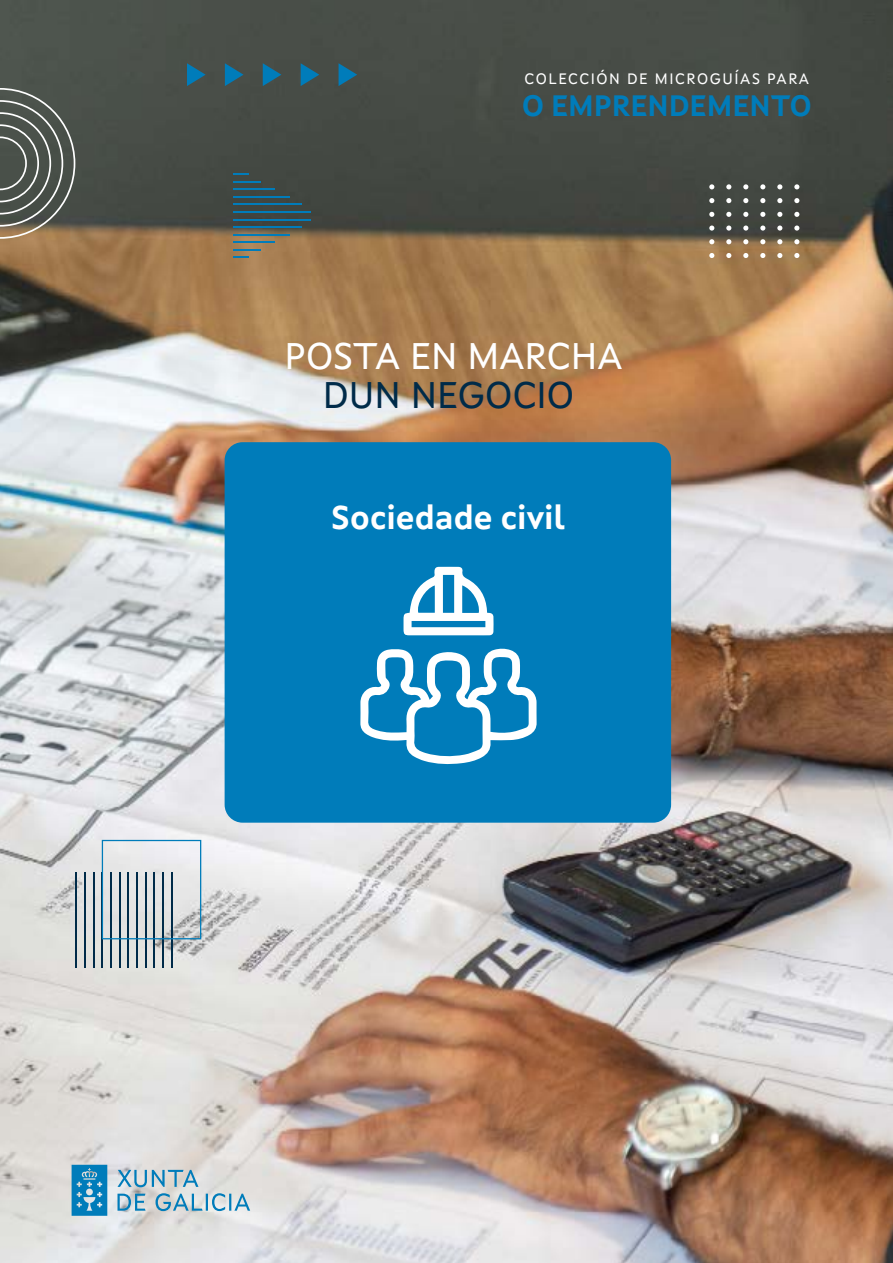
<style>
.page{position:relative;width:893px;height:1263px;background:#fff}
.page>*{position:absolute;margin:0;border:0;box-sizing:border-box;transform-origin:0 0}
.t1{font:37.5px "Xunta Sans";color:#fff}
.t2{font:37.5px "Xunta Sans";color:#002b49}
.t3{font:700 33px "Xunta Sans";color:#fff}
.t4{font:700 29.55px "Xunta Sans";color:#007cba}
.t5{font:15.3px "Xunta Sans";letter-spacing:.1em;color:#fff}
</style>
<div class="page">
<img style="left:0;top:0;width:893px;height:1263px">
<svg style="left:709px;top:253px;width:5px;height:5px"></svg>
<svg style="left:726px;top:253px;width:5px;height:5px"></svg>
<svg style="left:743px;top:253px;width:5px;height:5px"></svg>
<svg style="left:760px;top:253px;width:5px;height:5px"></svg>
<svg style="left:777px;top:253px;width:5px;height:5px"></svg>
<svg style="left:794px;top:253px;width:5px;height:5px"></svg>
<svg style="left:709px;top:239px;width:5px;height:5px"></svg>
<svg style="left:726px;top:239px;width:5px;height:5px"></svg>
<svg style="left:743px;top:239px;width:5px;height:5px"></svg>
<svg style="left:760px;top:239px;width:5px;height:5px"></svg>
<svg style="left:777px;top:239px;width:5px;height:5px"></svg>
<svg style="left:794px;top:239px;width:5px;height:5px"></svg>
<svg style="left:709px;top:225px;width:5px;height:6px"></svg>
<svg style="left:726px;top:225px;width:5px;height:6px"></svg>
<svg style="left:743px;top:225px;width:5px;height:6px"></svg>
<svg style="left:760px;top:225px;width:5px;height:6px"></svg>
<svg style="left:777px;top:225px;width:5px;height:6px"></svg>
<svg style="left:794px;top:225px;width:5px;height:6px"></svg>
<svg style="left:709px;top:212px;width:5px;height:5px"></svg>
<svg style="left:726px;top:212px;width:5px;height:5px"></svg>
<svg style="left:743px;top:212px;width:5px;height:5px"></svg>
<svg style="left:760px;top:212px;width:5px;height:5px"></svg>
<svg style="left:777px;top:212px;width:5px;height:5px"></svg>
<svg style="left:794px;top:212px;width:5px;height:5px"></svg>
<svg style="left:709px;top:198px;width:5px;height:5px"></svg>
<svg style="left:726px;top:198px;width:5px;height:5px"></svg>
<svg style="left:743px;top:198px;width:5px;height:5px"></svg>
<svg style="left:760px;top:198px;width:5px;height:5px"></svg>
<svg style="left:777px;top:198px;width:5px;height:5px"></svg>
<svg style="left:794px;top:198px;width:5px;height:5px"></svg>
<svg style="left:709px;top:184px;width:5px;height:5px"></svg>
<svg style="left:726px;top:184px;width:5px;height:5px"></svg>
<svg style="left:743px;top:184px;width:5px;height:5px"></svg>
<svg style="left:760px;top:184px;width:5px;height:5px"></svg>
<svg style="left:777px;top:184px;width:5px;height:5px"></svg>
<svg style="left:794px;top:184px;width:5px;height:5px"></svg>
<svg style="left:187px;top:63px;width:19px;height:23px"></svg>
<svg style="left:225px;top:63px;width:19px;height:23px"></svg>
<svg style="left:263px;top:63px;width:18px;height:23px"></svg>
<svg style="left:301px;top:63px;width:18px;height:23px"></svg>
<svg style="left:339px;top:63px;width:18px;height:23px"></svg>
<svg style="left:233px;top:174px;width:15px;height:1px"></svg>
<svg style="left:233px;top:181px;width:28px;height:1px"></svg>
<hr style="left:233px;top:189px;width:42px;height:1px;background:#007cba">
<hr style="left:233px;top:196px;width:56px;height:2px;background:#007cba">
<hr style="left:233px;top:204px;width:68px;height:1px;background:#007cba">
<hr style="left:233px;top:211px;width:78px;height:2px;background:#007cba">
<hr style="left:233px;top:219px;width:78px;height:1px;background:#007cba">
<hr style="left:233px;top:226px;width:68px;height:2px;background:#007cba">
<hr style="left:233px;top:234px;width:56px;height:1px;background:#007cba">
<hr style="left:233px;top:242px;width:42px;height:1px;background:#007cba">
<svg style="left:233px;top:249px;width:28px;height:1px"></svg>
<svg style="left:233px;top:257px;width:15px;height:1px"></svg>
<svg style="left:0;top:88px;width:75px;height:151px"></svg>
<hr style="left:171px;top:873px;width:1px;height:95px;background:#002b49">
<hr style="left:162px;top:873px;width:2px;height:95px;background:#002b49">
<hr style="left:154px;top:873px;width:1px;height:95px;background:#002b49">
<hr style="left:145px;top:873px;width:1px;height:95px;background:#002b49">
<hr style="left:136px;top:873px;width:2px;height:95px;background:#002b49">
<hr style="left:128px;top:873px;width:1px;height:95px;background:#002b49">
<hr style="left:119px;top:873px;width:1px;height:95px;background:#002b49">
<hr style="left:110px;top:873px;width:2px;height:95px;background:#002b49">
<hr style="left:102px;top:873px;width:1px;height:95px;background:#002b49">
<hr style="left:93px;top:873px;width:1px;height:95px;background:#002b49">
<hr style="left:84px;top:873px;width:2px;height:95px;background:#002b49">
<hr style="left:76px;top:873px;width:1px;height:95px;background:#002b49">
<svg style="left:102px;top:840px;width:99px;height:99px"></svg>
<div style="left:225px;top:442px;width:446px;height:381px;background:#007cba;border-radius:18px"></div>
<svg style="left:72px;top:1165px;width:178px;height:51px"></svg>
<svg style="left:360px;top:648px;width:177px;height:117px"></svg>
<svg style="left:403px;top:567px;width:91px;height:68px"></svg>
<p class="t5" style="left:525px;top:70px;width:286px">COLECCIÓN DE MICROGUÍAS PARA</p>
<h3 class="t4" style="left:522px;top:88px;width:291px">O EMPRENDEMENTO</h3>
<h1 class="t1" style="left:285px;top:333px;width:339px">POSTA EN MARCHA</h1>
<h1 class="t2" style="left:323px;top:372px;width:253px">DUN NEGOCIO</h1>
<h2 class="t3" style="left:331px;top:498px;width:236px">Sociedade civil</h2>
</div>
